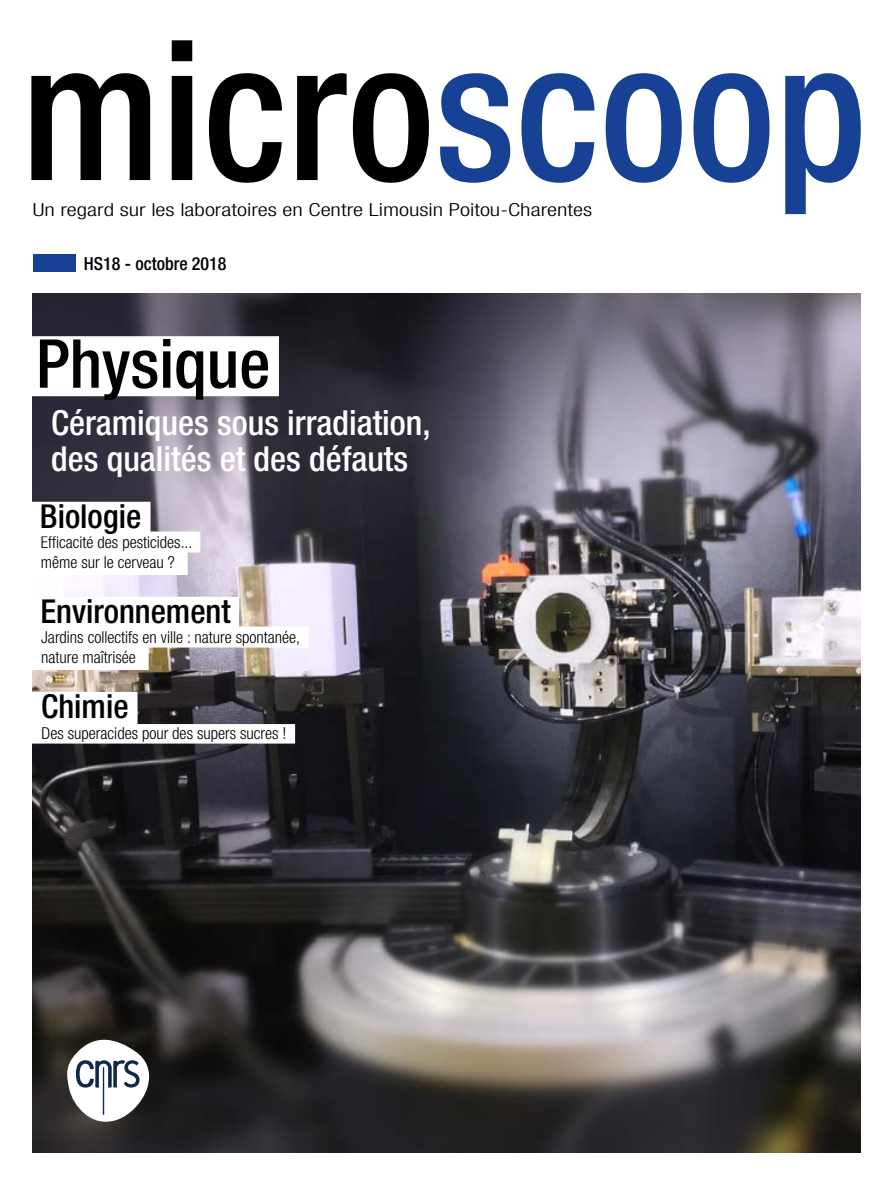
<style>
.page{position:relative;width:893px;height:1191px;background:#fff}
.page>*{position:absolute;margin:0;border:0;box-sizing:border-box;transform-origin:0 0}
.t1{font:500 condensed 193.5px "Helvetica Neue LT Std";color:#000}
.t2{font:500 condensed 67.5px "Helvetica Neue LT Std";color:#000}
.t3{font:500 condensed 34.5px/36px "Helvetica Neue LT Std";color:#fff}
.t4{font:500 condensed 33px "Helvetica Neue LT Std";color:#000}
.t5{font:300 condensed 18px "Helvetica Neue LT Std";color:#000;scale:1.3 1}
.t6{font:500 condensed 18px "Helvetica Neue LT Std";color:#000}
.t7{font:300 condensed 16.5px/19.8px "Helvetica Neue LT Std";color:#000}
.s1{color:#164194}
</style>
<div class="page">
<img style="left:33px;top:293px;width:827px;height:859px">
<div style="left:33px;top:254px;width:42px;height:18px;background:#164194"></div>
<svg style="left:67px;top:1039px;width:82px;height:82px"></svg>
<div style="left:24px;top:531px;width:176px;height:21px;background:#fff"></div>
<div style="left:28px;top:551px;width:160px;height:24px;background:#fff"></div>
<div style="left:23px;top:597px;width:216px;height:34px;background:#fff"></div>
<div style="left:24px;top:692px;width:114px;height:34px;background:#fff"></div>
<div style="left:24px;top:626px;width:285px;height:21px;background:#fff"></div>
<div style="left:29px;top:646px;width:120px;height:24px;background:#fff"></div>
<div style="left:25px;top:724px;width:270px;height:19px;background:#fff"></div>
<div style="left:19px;top:336px;width:260px;height:60px;background:#fff"></div>
<div style="left:23px;top:502px;width:128px;height:34px;background:#fff"></div>
<h1 class="t1" style="left:21px;top:-4px;width:847px">micro<span class="s1">scoop</span></h1>
<p class="t5" style="left:33px;top:199px;width:432px">Un regard sur les laboratoires en Centre Limousin Poitou-Charentes</p>
<p class="t6" style="left:84px;top:253px;width:144px">HS18 - octobre 2018</p>
<h2 class="t2" style="left:36px;top:323px;width:236px">Physique</h2>
<h3 class="t3" style="left:51px;top:404px;width:381px">Céramiques sous irradiation, des qualités et des défauts</h3>
<h3 class="t4" style="left:40px;top:496px;width:103px">Biologie</h3>
<p class="t7" style="left:41px;top:532px;width:153px">Efficacité des pesticides... même sur le cerveau ?</p>
<h3 class="t4" style="left:40px;top:591px;width:192px">Environnement</h3>
<p class="t7" style="left:41px;top:627px;width:260px">Jardins collectifs en ville : nature spontanée, nature maîtrisée</p>
<h3 class="t4" style="left:41px;top:686px;width:89px">Chimie</h3>
<p class="t7" style="left:42px;top:723px;width:246px">Des superacides pour des supers sucres !</p>
</div>
